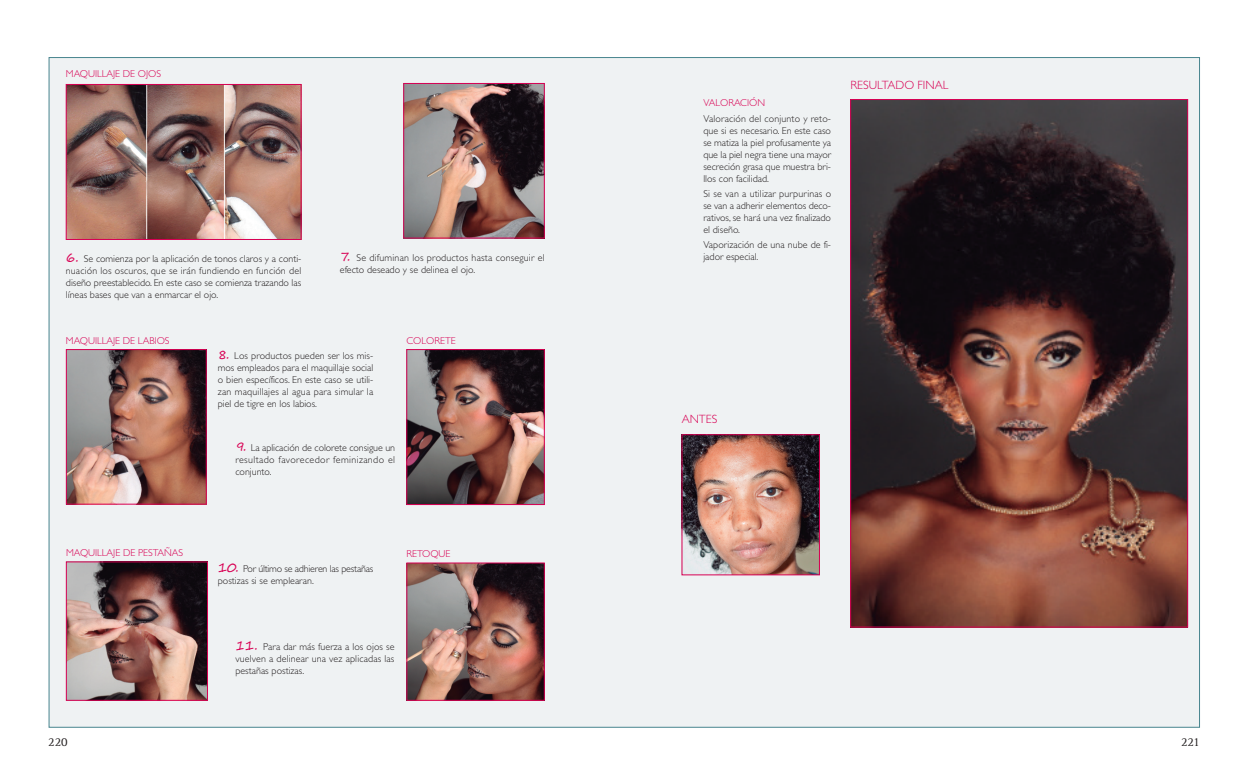
<style>
.page{position:relative;width:1248px;height:780px;background:#fff}
.page>*{position:absolute;margin:0;border:0;box-sizing:border-box;transform-origin:0 0}
.t1{font:12.5px "Rotis Serif Std";color:#231f20}
._0_TITULO_3{font:300 12px "Gill Sans Std";color:#d80053}
._0_TEXTO{font:300 10px/12px "Gill Sans Std";color:#231f20;text-align:justify}
._0_TEXTO-2{font:300 10px "Gill Sans Std";color:#d80053}
._0_TEXTO-3{font:300 10px/12px "Gill Sans Std";letter-spacing:.02em;color:#231f20}
._0_TEXTO-4{font:300 10px/12px "Gill Sans Std";letter-spacing:-.02em;color:#231f20}
.s1{font-family:"Segoe Script";font-weight:400;font-size:13px;color:#d80053}
</style>
<div class="page">
<div style="left:49px;top:57px;width:1150px;height:670px;background:#eff2f3;border:1px solid #48858e"></div>
<img style="left:68px;top:86px;width:231px;height:152px">
<div style="left:66px;top:84px;width:235px;height:156px;border:1px solid #d80053"></div>
<img style="left:408px;top:564px;width:134px;height:134px">
<div style="left:406px;top:562px;width:138px;height:138px;border:1px solid #d80053"></div>
<img style="left:852px;top:101px;width:333px;height:524px">
<img style="left:405px;top:85px;width:137px;height:151px">
<div style="left:403px;top:83px;width:141px;height:155px;border:1px solid #d80053"></div>
<img style="left:68px;top:351px;width:136px;height:151px">
<div style="left:66px;top:349px;width:140px;height:155px;border:1px solid #d80053"></div>
<img style="left:68px;top:563px;width:138px;height:135px">
<div style="left:66px;top:561px;width:142px;height:139px;border:1px solid #d80053"></div>
<img style="left:408px;top:351px;width:134px;height:151px">
<div style="left:406px;top:349px;width:138px;height:155px;border:1px solid #d80053"></div>
<img style="left:683px;top:436px;width:134px;height:137px">
<div style="left:681px;top:434px;width:138px;height:141px;border:1px solid #d80053"></div>
<p class="_0_TEXTO-2" style="left:66px;top:68px;width:97px">MAQUILLAJE DE OJOS</p>
<p class="_0_TEXTO" style="left:66px;top:253px;width:237px"><span class="s1">6.</span> Se comienza por la aplicación de tonos claros y a conti&shy;nuación los oscuros, que se irán fundiendo en función del diseño preestablecido. En este caso se comienza trazando las líneas bases que van a enmarcar el ojo.</p>
<p class="_0_TEXTO-2" style="left:66px;top:334px;width:105px">MAQUILLAJE DE LABIOS</p>
<p class="_0_TEXTO-3" style="left:340px;top:251px;width:206px"><span class="s1">7.</span> Se difuminan los productos hasta conseguir el efecto deseado y se delinea el ojo.</p>
<p class="_0_TEXTO-2" style="left:406px;top:335px;width:51px">COLORETE</p>
<p class="_0_TEXTO" style="left:218px;top:350px;width:157px"><span class="s1">8.</span> Los productos pueden ser los mis&shy;mos empleados para el maquillaje social o bien específicos. En este caso se utili&shy;zan maquillajes al agua para simular la piel de tigre en los labios.</p>
<p class="_0_TEXTO-2" style="left:66px;top:547px;width:119px">MAQUILLAJE DE PESTAÑAS</p>
<p class="_0_TEXTO" style="left:235px;top:441px;width:161px"><span class="s1">9.</span> La aplicación de colorete consigue un resultado favorecedor feminizando el conjunto.</p>
<p class="_0_TEXTO-4" style="left:218px;top:563px;width:157px"><span class="s1">10.</span> Por último se adhieren las pestañas postizas si se emplearan.</p>
<p class="_0_TEXTO-2" style="left:406px;top:547px;width:45px">RETOQUE</p>
<p class="_0_TEXTO" style="left:235px;top:641px;width:160px"><span class="s1">11.</span> Para dar más fuerza a los ojos se vuelven a delinear una vez aplicadas las pestañas postizas.</p>
<p class="_0_TEXTO-2" style="left:703px;top:97px;width:63px">VALORACIÓN</p>
<p class="_0_TEXTO" style="left:703px;top:112px;width:129px">Valoración del conjunto y reto&shy;que si es necesario. En este caso se matiza la piel profusamente ya que la piel negra tiene una mayor secreción grasa que muestra bri&shy;llos con facilidad.</p>
<p class="_0_TEXTO" style="left:703px;top:188px;width:129px">Si se van a utilizar purpurinas o se van a adherir elementos deco&shy;rativos, se hará una vez finalizado el diseño.</p>
<p class="_0_TEXTO" style="left:703px;top:239px;width:129px">Vaporización de una nube de fi&shy;jador especial.</p>
<p class="_0_TITULO_3" style="left:850px;top:78px;width:99px">RESULTADO FINAL</p>
<p class="_0_TITULO_3" style="left:681px;top:412px;width:37px">ANTES</p>
<p class="t1" style="left:48px;top:734px;width:21px">220</p>
<p class="t1" style="left:1180px;top:734px;width:20px">221</p>
</div>
